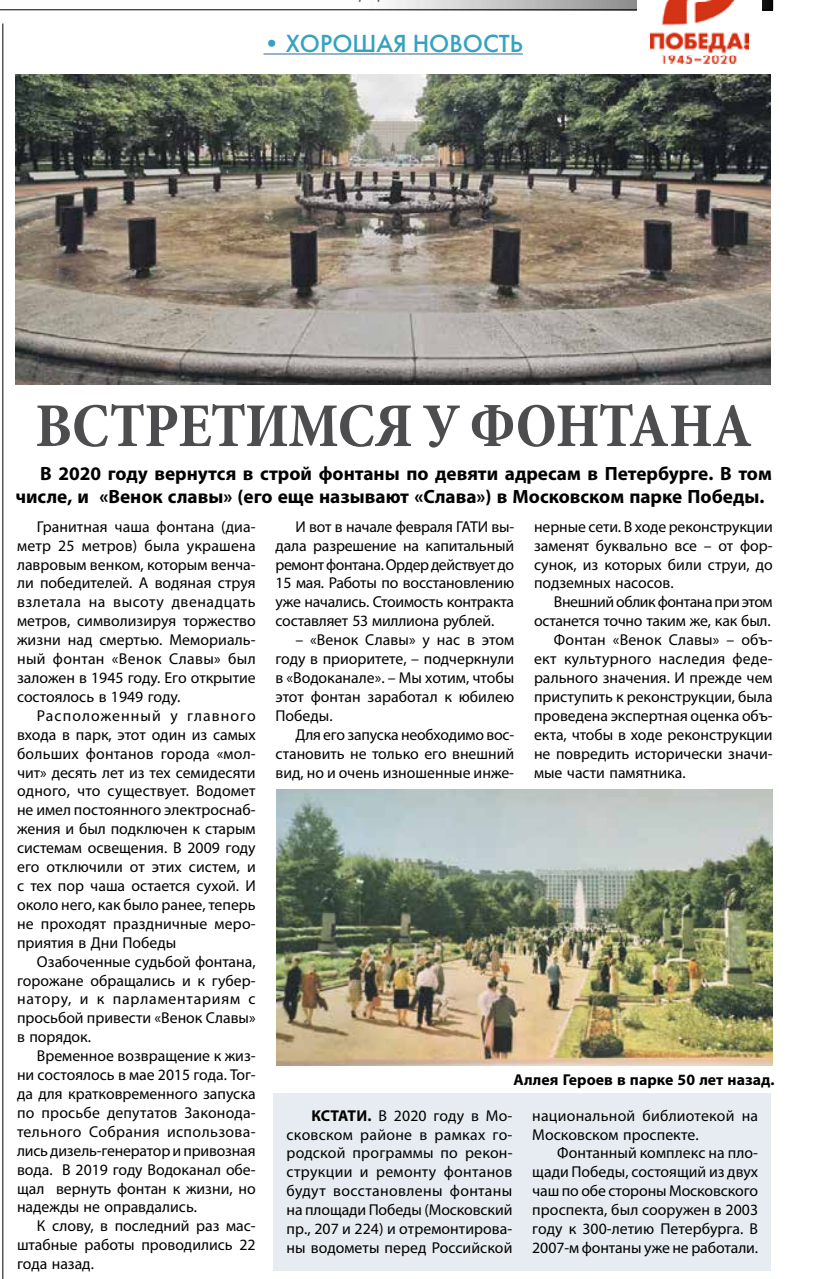
<style>
.page{position:relative;width:823px;height:1279px;background:#fff}
.page>*{position:absolute;margin:0;border:0;box-sizing:border-box;transform-origin:0 0}
.t1{font:700 condensed 63px "Minion Pro";letter-spacing:-.015em;color:#4d4d4f}
.t2{font:24.5px "Futuris C";color:#35a2c0}
.t3{font:700 19.25px/23.1px "Myriad Pro";color:#000}
.t4{font:15.75px/18.9px "Myriad Pro";color:#000;text-align:justify}
.t5{font:700 15.75px "Myriad Pro";color:#000}
.t6{font:15.75px "Myriad Pro";letter-spacing:.02em;color:#000}
.t7{font:15.75px "Myriad Pro";letter-spacing:-.025em;color:#000}
.s1{font-weight:700}
</style>
<div class="page">
<svg style="left:0;top:0;width:772px;height:10px"></svg>
<div style="left:274px;top:1093px;width:496px;height:177px;background:#e6ecf1"></div>
<hr style="left:3px;top:24px;width:1px;height:1254px;background:#000">
<hr style="left:263px;top:53px;width:260px;height:2px;background:#5483a7">
<img style="left:15px;top:74px;width:755px;height:310px">
<img style="left:277px;top:789px;width:495px;height:276px">
<div style="left:637px;top:0;width:124px;height:67px;background:#fff"></div>
<img style="left:650px;top:0;width:98px;height:64px">
<h2 class="t2" style="left:263px;top:28px;width:261px">• Хорошая новость</h2>
<h1 class="t1" style="left:35px;top:382px;width:718px">встретимся у фонтана</h1>
<p class="t3" style="left:15px;top:461px;width:757px;text-indent:25px">В 2020 году вернутся в строй фонтаны по девяти адресам в Петербурге. В том числе, и «Венок славы» (его еще называют «Слава») в Московском парке Победы.</p>
<p class="t4" style="left:17px;top:516px;width:240px;text-indent:20px">Гранитная чаша фонтана (диа&shy;метр 25 метров) была украшена лавровым венком, которым венча&shy;ли победителей. А водяная струя взлетала на высоту двенадцать метров, символизируя торжество жизни над смертью. Мемориаль&shy;ный фонтан «Венок Славы» был заложен в 1945 году. Его открытие состоялось в 1949 году.</p>
<p class="t4" style="left:17px;top:705px;width:240px;text-indent:20px">Расположенный у главного входа в парк, этот один из самых больших фонтанов города «мол&shy;чит» десять лет из тех семидесяти одного, что существует. Водомет не имел постоянного электроснаб&shy;жения и был подключен к старым системам освещения. В 2009 году его отключили от этих систем, и с тех пор чаша остается сухой. И около него, как было ранее, теперь не проходят праздничные меро&shy;приятия в Дни Победы</p>
<p class="t4" style="left:17px;top:951px;width:240px;text-indent:20px">Озабоченные судьбой фонтана, горожане обращались и к губер&shy;натору, и к парламентариям с просьбой привести «Венок Славы» в порядок.</p>
<p class="t4" style="left:17px;top:1046px;width:240px;text-indent:20px">Временное возвращение к жиз&shy;ни состоялось в мае 2015 года. Тог&shy;да для кратковременного запуска по просьбе депутатов Законода&shy;тельного Собрания использова&shy;лись дизель-генератор и привозная вода. В 2019 году Водоканал обе&shy;щал вернуть фонтан к жизни, но надежды не оправдались.</p>
<p class="t4" style="left:17px;top:1216px;width:240px;text-indent:20px">К слову, в последний раз мас&shy;штабные работы проводились 22 года назад.</p>
<p class="t4" style="left:275px;top:516px;width:240px;text-indent:20px">И вот в начале февраля ГАТИ вы&shy;дала разрешение на капитальный ремонт фонтана. Ордер действует до 15 мая. Работы по восстановлению уже начались. Стоимость контракта составляет 53 миллиона рублей.</p>
<p class="t4" style="left:275px;top:630px;width:240px;text-indent:20px">– «Венок Славы» у нас в этом году в приоритете, – подчеркнули в «Водоканале». – Мы хотим, чтобы этот фонтан заработал к юбилею Победы.</p>
<p class="t4" style="left:275px;top:724px;width:240px;text-indent:20px">Для его запуска необходимо вос&shy;становить не только его внешний вид, но и очень изношенные инже-</p>
<p class="t4" style="left:534px;top:516px;width:240px">нерные сети. В ходе реконструкции заменят буквально все – от фор&shy;сунок, из которых били струи, до подземных насосов.</p>
<p class="t7" style="left:554px;top:592px;width:220px">Внешний облик фонтана при этом</p>
<p class="t4" style="left:534px;top:611px;width:238px">останется точно таким же, как был.</p>
<p class="t4" style="left:554px;top:630px;width:220px">Фонтан «Венок Славы» – объ-</p>
<p class="t6" style="left:534px;top:649px;width:240px">ект культурного наследия феде-</p>
<p class="t4" style="left:534px;top:668px;width:240px">рального значения. И прежде чем</p>
<p class="t4" style="left:534px;top:687px;width:240px">приступить к реконструкции, была</p>
<p class="t4" style="left:534px;top:705px;width:240px">проведена экспертная оценка объ-</p>
<p class="t4" style="left:534px;top:724px;width:240px">екта, чтобы в ходе реконструкции</p>
<p class="t4" style="left:534px;top:743px;width:240px">не повредить исторически значи-</p>
<p class="t4" style="left:534px;top:762px;width:153px">мые части памятника.</p>
<p class="t5" style="left:513px;top:1069px;width:262px">Аллея Героев в парке 50 лет назад.</p>
<p class="t4" style="left:286px;top:1105px;width:227px;text-indent:25px"><span class="s1">КСТАТИ.</span> В 2020 году в Мо&shy;сковском районе в рамках го&shy;родской программы по рекон&shy;струкции и ремонту фонтанов будут восстановлены фонтаны на площади Победы (Московский пр., 207 и 224) и отремонтирова&shy;ны водометы перед Российской</p>
<p class="t4" style="left:532px;top:1105px;width:227px">национальной библиотекой на<br>Московском проспекте.</p>
<p class="t4" style="left:532px;top:1143px;width:227px;text-indent:25px">Фонтанный комплекс на пло&shy;щади Победы, состоящий из двух чаш по обе стороны Московского проспекта, был сооружен в 2003 году к 300-летию Петербурга. В 2007-м фонтаны уже не работали.</p>
</div>
